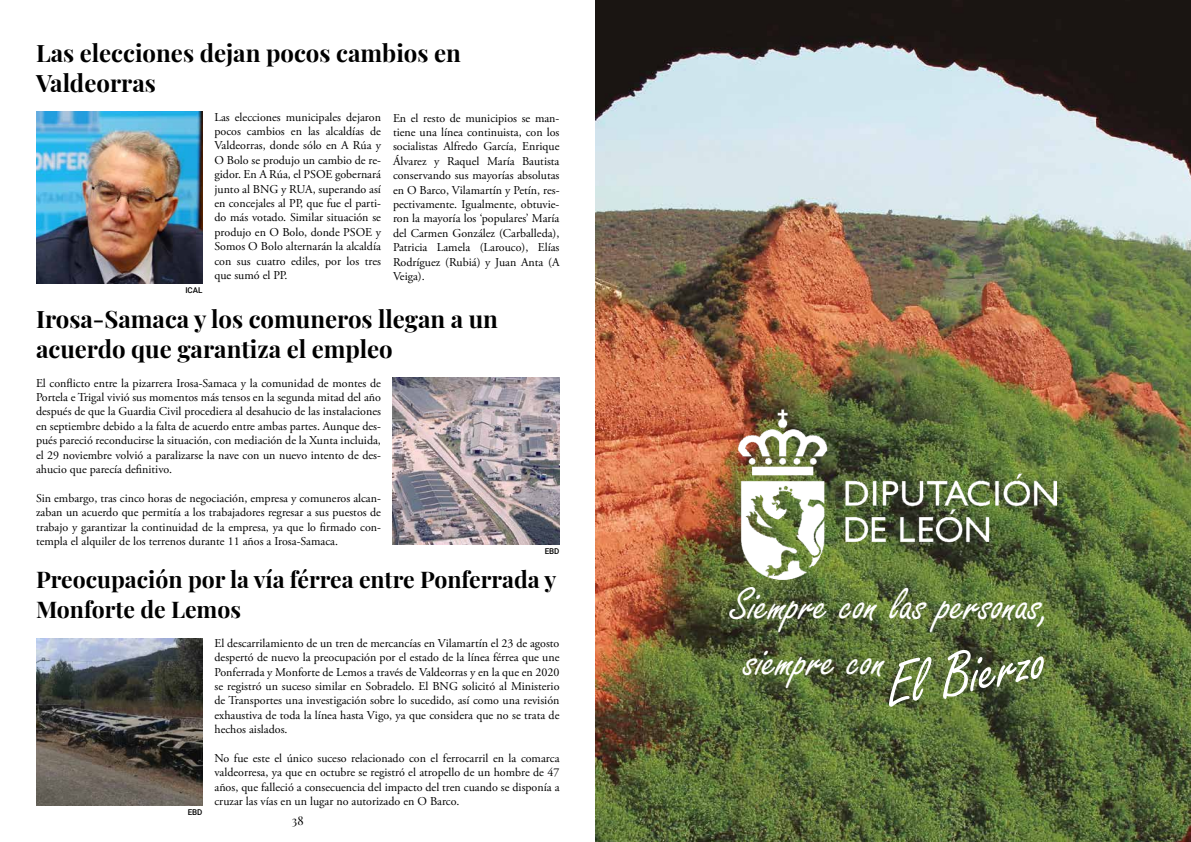
<style>
.page{position:relative;width:1191px;height:842px;background:#fff}
.page>*{position:absolute;margin:0;border:0;box-sizing:border-box;transform-origin:0 0}
.t1{font:65.5px "Freestyle Script";color:#fff}
.t2{font:49.1px/56.5px "Freestyle Script";color:#fff}
.t3{font:700 24px/30px "Playfair Display";color:#000}
.t4{font:700 23px/30px "Playfair Display";color:#000}
.t5{font:12px/14.4px "Adobe Garamond Pro";color:#000;text-align:justify}
.t6{font:12px "Playfair Display";color:#000}
.t7{font:500 8px "Roboto";color:#000}
</style>
<div class="page">
<img style="left:595px;top:0;width:596px;height:842px">
<img style="left:739px;top:409px;width:317px;height:171px">
<img style="left:393px;top:378px;width:166px;height:167px">
<img style="left:36px;top:638px;width:166px;height:168px">
<img style="left:36px;top:112px;width:166px;height:172px">
<h3 class="t3" style="left:36px;top:36px;width:426px">Las elecciones dejan pocos cambios en<br>Valdeorras</h3>
<p class="t5" style="left:214px;top:110px;width:168px">Las elecciones municipales dejaron pocos cambios en las alcaldías de Valdeorras, donde sólo en A Rúa y O Bolo se produjo un cambio de re&shy;gidor. En A Rúa, el PSOE gobernará junto al BNG y RUA, superando así en concejales al PP, que fue el parti&shy;do más votado. Similar situación se produjo en O Bolo, donde PSOE y Somos O Bolo alternarán la alcaldía con sus cuatro ediles, por los tres que sumó el PP.</p>
<p class="t5" style="left:393px;top:111px;width:168px">En el resto de municipios se man&shy;tiene una línea continuista, con los socialistas Alfredo García, Enrique Álvarez y Raquel María Bautista conservando sus mayorías absolutas en O Barco, Vilamartín y Petín, res&shy;pectivamente. Igualmente, obtuvie&shy;ron la mayoría los ‘populares’ María del Carmen González (Carballeda), Patricia Lamela (Larouco), Elías Rodríguez (Rubiá) y Juan Anta (A Veiga).</p>
<h3 class="t3" style="left:36px;top:302px;width:463px">Irosa-Samaca y los comuneros llegan a un acuerdo que garantiza el empleo</h3>
<p class="t5" style="left:36px;top:376px;width:346px">El conflicto entre la pizarrera Irosa-Samaca y la comunidad de montes de Portela e Trigal vivió sus momentos más tensos en la segunda mitad del año después de que la Guardia Civil procediera al desahucio de las instalaciones en septiembre debido a la falta de acuerdo entre ambas partes. Aunque des&shy;pués pareció reconducirse la situación, con mediación de la Xunta incluida, el 29 noviembre volvió a paralizarse la nave con un nuevo intento de des&shy;ahucio que parecía definitivo.</p>
<p class="t5" style="left:36px;top:491px;width:346px">Sin embargo, tras cinco horas de negociación, empresa y comuneros alcan&shy;zaban un acuerdo que permitía a los trabajadores regresar a sus puestos de trabajo y garantizar la continuidad de la empresa, ya que lo firmado con&shy;templa el alquiler de los terrenos durante 11 años a Irosa-Samaca.</p>
<h3 class="t4" style="left:36px;top:562px;width:522px">Preocupación por la vía férrea entre Ponferrada y<br>Monforte de Lemos</h3>
<p class="t5" style="left:214px;top:636px;width:346px">El descarrilamiento de un tren de mercancías en Vilamartín el 23 de agosto despertó de nuevo la preocupación por el estado de la línea férrea que une Ponferrada y Monforte de Lemos a través de Valdeorras y en la que en 2020 se registró un suceso similar en Sobradelo. El BNG solicitó al Ministerio de Transportes una investigación sobre lo sucedido, así como una revisión exhaustiva de toda la línea hasta Vigo, ya que considera que no se trata de hechos aislados.</p>
<p class="t5" style="left:214px;top:751px;width:346px">No fue este el único suceso relacionado con el ferrocarril en la comarca valdeorresa, ya que en octubre se registró el atropello de un hombre de 47 años, que falleció a consecuencia del impacto del tren cuando se disponía a cruzar las vías en un lugar no autorizado en O Barco.</p>
<p class="t7" style="left:185px;top:285px;width:19px">ICAL</p>
<p class="t7" style="left:544px;top:545px;width:16px">EBD</p>
<p class="t7" style="left:188px;top:806px;width:16px">EBD</p>
<p class="t6" style="left:292px;top:811px;width:13px">38</p>
<h2 class="t2" style="left:730px;top:579px;width:323px">Siempre con las personas, siempre con</h2>
<h1 class="t1" style="left:879px;top:654px;width:163px;rotate:-11deg">El Bierzo</h1>
</div>
